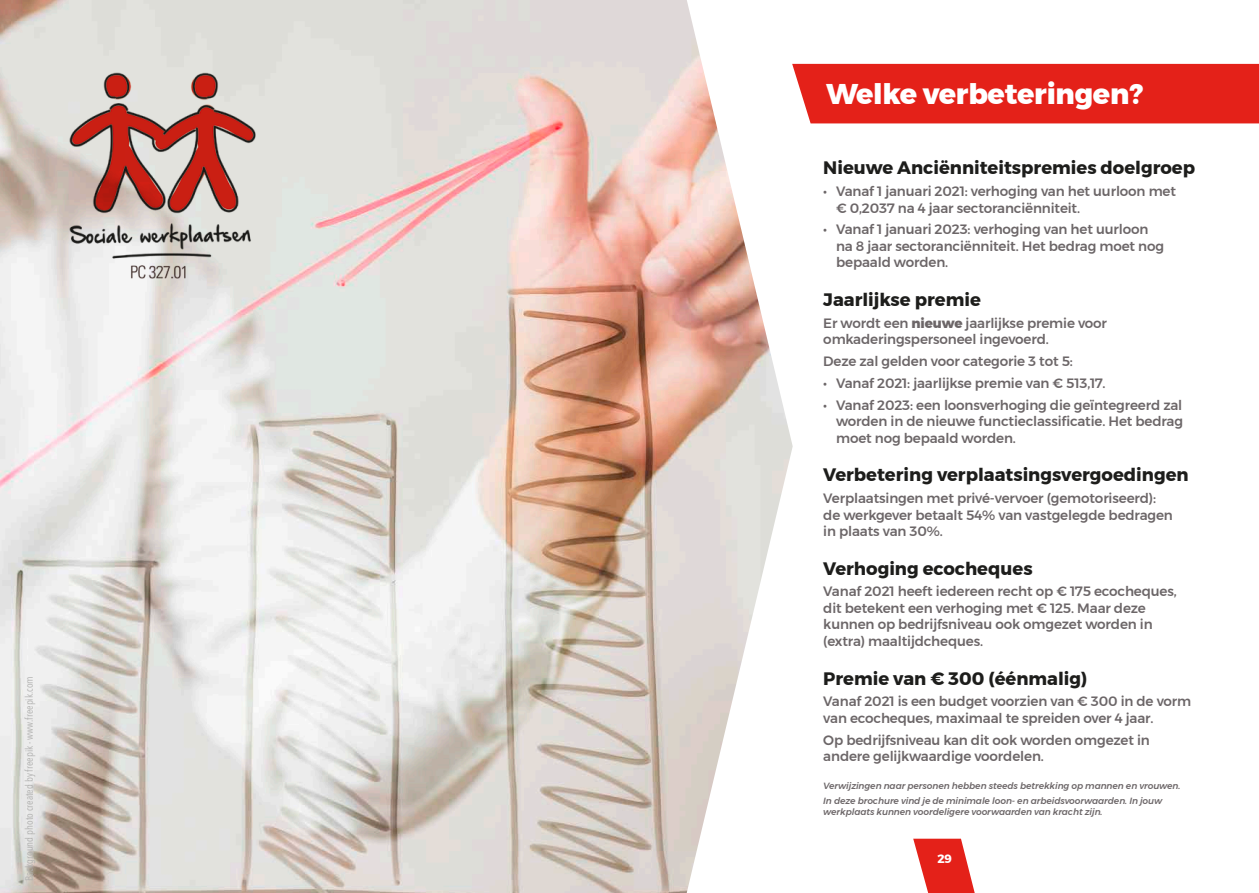
<style>
.page{position:relative;width:1259px;height:893px;background:#fff}
.page>*{position:absolute;margin:0;border:0;box-sizing:border-box;transform-origin:0 0}
.t1{font:800 28.5px "Montserrat";letter-spacing:-.01em;color:#fff}
.t2{font:700 18px "Montserrat";color:#1d1d1b}
.t3{font:500 13.5px/16.5px "Montserrat";letter-spacing:-.01em;color:#6c6668}
.t4{font:700 12px "Montserrat";color:#fff}
.t5{font:10.5px "Avenir Next Condensed";color:#b1b1b0}
.t6{font:italic 500 9px/15.8px "Montserrat";letter-spacing:-.01em;color:#6c6668}
.s1{font-weight:800}
</style>
<div class="page">
<svg style="left:913px;top:839px;width:62px;height:54px"></svg>
<img style="left:0;top:0;width:792px;height:893px">
<div style="left:792px;top:64px;width:467px;height:59px;background:#e42119"></div>
<img style="left:54px;top:54px;width:216px;height:234px">
<p class="t5" style="left:20px;top:881px;width:206px;rotate:-90deg">Background photo created by freepik - www.freepik.com</p>
<h1 class="t1" style="left:826px;top:71px;width:318px">Welke verbeteringen?</h1>
<h2 class="t2" style="left:823px;top:154px;width:373px">Nieuwe Anciënniteitspremies doelgroep</h2>
<p class="t3" style="left:836px;top:183px;width:341px;text-indent:-13px">• Vanaf 1 januari 2021: verhoging van het uurloon met € 0,2037 na 4 jaar sectoranciënniteit.</p>
<p class="t3" style="left:836px;top:221px;width:329px;text-indent:-13px">• Vanaf 1 januari 2023: verhoging van het uurloon na 8 jaar sectoranciënniteit. Het bedrag moet nog bepaald worden.</p>
<h2 class="t2" style="left:823px;top:285px;width:159px">Jaarlijkse premie</h2>
<p class="t3" style="left:823px;top:315px;width:285px">Er wordt een <span class="s1">nieuwe</span> jaarlijkse premie voor omkaderingspersoneel ingevoerd.</p>
<p class="t3" style="left:823px;top:353px;width:251px">Deze zal gelden voor categorie 3 tot 5:</p>
<p class="t3" style="left:823px;top:375px;width:284px">• Vanaf 2021: jaarlijkse premie van € 513,17.</p>
<p class="t3" style="left:836px;top:396px;width:348px;text-align:justify;text-indent:-13px">• Vanaf 2023: een loonsverhoging die geïntegreerd zal worden in de nieuwe functieclassificatie. Het bedrag moet nog bepaald worden.</p>
<h2 class="t2" style="left:823px;top:460px;width:367px">Verbetering verplaatsingsvergoedingen</h2>
<p class="t3" style="left:823px;top:490px;width:351px">Verplaatsingen met privé-vervoer (gemotoriseerd): de werkgever betaalt 54% van vastgelegde bedragen in plaats van 30%.</p>
<h2 class="t2" style="left:823px;top:554px;width:211px">Verhoging ecocheques</h2>
<p class="t3" style="left:823px;top:583px;width:355px">Vanaf 2021 heeft iedereen recht op € 175 ecocheques, dit betekent een verhoging met € 125. Maar deze kunnen op bedrijfsniveau ook omgezet worden in (extra) maaltijdcheques.</p>
<h2 class="t2" style="left:823px;top:664px;width:265px">Premie van € 300 (éénmalig)</h2>
<p class="t3" style="left:823px;top:693px;width:369px">Vanaf 2021 is een budget voorzien van € 300 in de vorm van ecocheques, maximaal te spreiden over 4 jaar.</p>
<p class="t3" style="left:823px;top:731px;width:328px">Op bedrijfsniveau kan dit ook worden omgezet in andere gelijkwaardige voordelen.</p>
<p class="t6" style="left:823px;top:777px;width:359px">Verwijzingen naar personen hebben steeds betrekking op mannen en vrouwen.<br>In deze brochure vind je de minimale loon- en arbeidsvoorwaarden. In jouw</p>
<p class="t6" style="left:823px;top:804px;width:281px">werkplaats kunnen voordeligere voorwaarden van kracht zijn.</p>
<p class="t4" style="left:937px;top:849px;width:16px">29</p>
</div>
